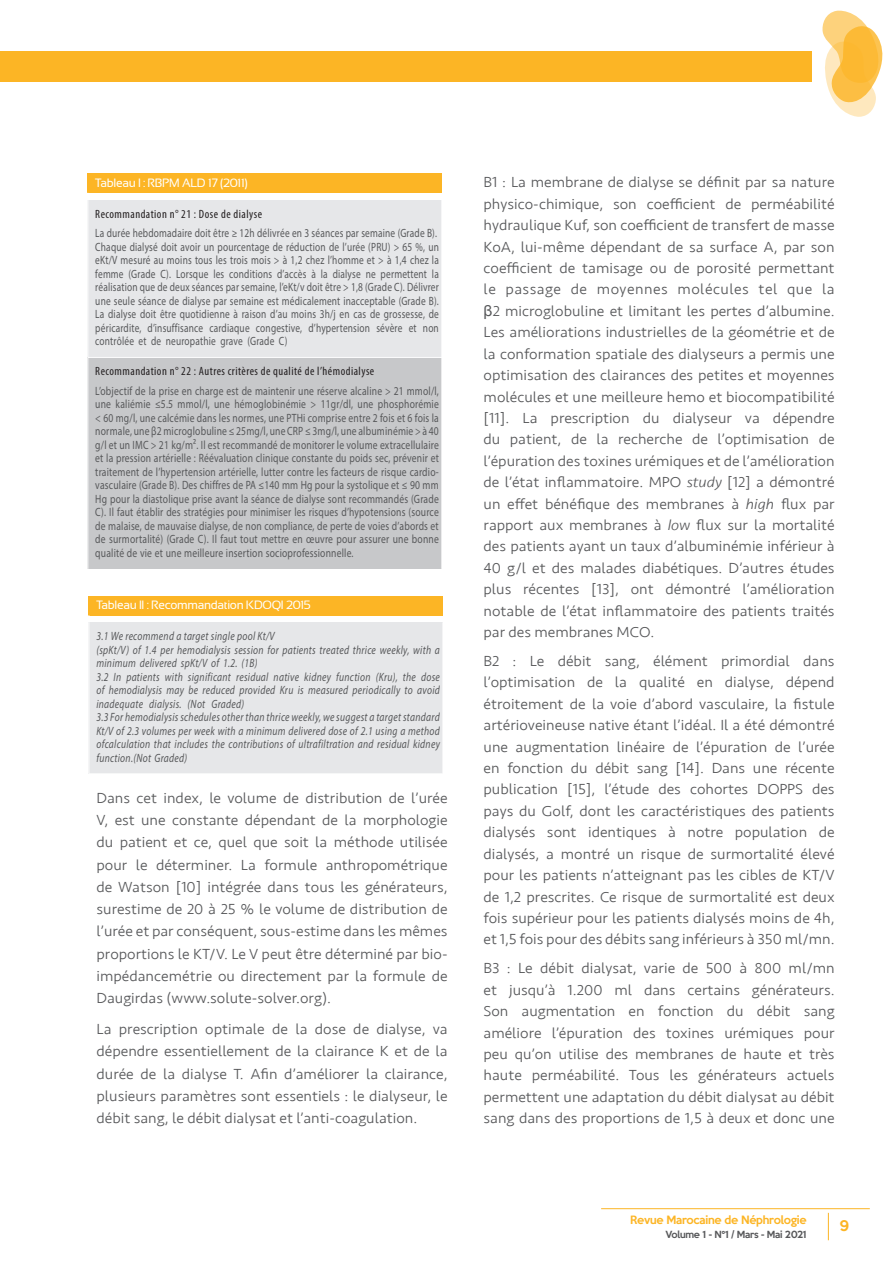
<style>
.page{position:relative;width:893px;height:1263px;background:#fff}
.page>*{position:absolute;margin:0;border:0;box-sizing:border-box;transform-origin:0 0}
.texte{font:300 15px/21.5px "Seravek";color:#57585a;text-align:justify;scale:1.05 1}
.t1{font:500 13.5px "Keep Calm";color:#fcb525}
.t2{font:12px/13.5px "Myriad Pro";letter-spacing:.02em;color:#57585a;text-align:justify;scale:.8 1}
.t3{font:12px/13.5px "Myriad Pro";letter-spacing:.02em;color:#57585a;text-align:justify;scale:.78 1}
.t4{font:italic 12px/13.5px "Myriad Pro";letter-spacing:.03em;color:#57585a;text-align:justify;scale:.8 1}
.t5{font:condensed 12px "Myriad Pro";letter-spacing:.04em;color:#231f20}
.t6{font:12px "Sansation";letter-spacing:-.025em;color:#fff}
.t7{font:500 10.5px "Keep Calm";letter-spacing:-.025em;color:#fcb525}
.t8{font:500 9px "Keep Calm";letter-spacing:-.025em;color:#57585a}
.s1{font-family:"Arial";font-weight:400}
.s2{font-style:italic}
</style>
<div class="page">
<hr style="left:601px;top:1208px;width:269px;height:1px;background:#fcb525">
<svg style="left:828px;top:1213px;width:1px;height:27px"></svg>
<svg style="left:822px;top:10px;width:61px;height:107px"></svg>
<div style="left:0;top:51px;width:812px;height:31px;background:#fcb525"></div>
<div style="left:88px;top:174px;width:354px;height:19px;background:#fcb525"></div>
<div style="left:88px;top:200px;width:354px;height:157px;background:#e6e7e9"></div>
<div style="left:88px;top:357px;width:354px;height:212px;background:#c7c8ca"></div>
<hr style="left:88px;top:200px;width:1px;height:157px;background:#fff">
<hr style="left:88px;top:358px;width:1px;height:211px;background:#fff">
<hr style="left:88px;top:357px;width:354px;height:1px;background:#fff">
<div style="left:89px;top:596px;width:354px;height:19px;background:#fcb525"></div>
<div style="left:89px;top:622px;width:354px;height:152px;background:#e6e7e9"></div>
<hr style="left:89px;top:622px;width:1px;height:152px;background:#fff">
<hr style="left:89px;top:773px;width:354px;height:1px;background:#fff">
<p class="t6" style="left:95px;top:176px;width:154px">Tableau I : RBPM ALD 17 (2011)</p>
<p class="t5" style="left:95px;top:207px;width:168px">Recommandation n° 21 : Dose de dialyse</p>
<p class="t3" style="left:95px;top:226px;width:440px">La durée hebdomadaire doit être ≥ 12h délivrée en 3 séances par semaine (Grade B).</p>
<p class="t3" style="left:95px;top:240px;width:442px">Chaque dialysé doit avoir un pourcentage de réduction de l’urée (PRU) &gt; 65 %, un eKt/V mesuré au moins tous les trois mois &gt; à 1,2 chez l’homme et &gt; à 1,4 chez la femme (Grade C). Lorsque les conditions d’accès à la dialyse ne permettent la réalisation que de deux séances par semaine, l’eKt/v doit être &gt; 1,8 (Grade C). Délivrer une seule séance de dialyse par semaine est médicalement inacceptable (Grade B).</p>
<p class="t3" style="left:95px;top:307px;width:442px">La dialyse doit être quotidienne à raison d’au moins 3h/j en cas de grossesse, de péricardite, d’insuffisance cardiaque congestive, d’hypertension sévère et non contrôlée et de neuropathie grave (Grade C)</p>
<p class="t5" style="left:95px;top:364px;width:280px">Recommandation n° 22 : Autres critères de qualité de l’hémodialyse</p>
<p class="t2" style="left:95px;top:384px;width:431px">L’objectif de la prise en charge est de maintenir une réserve alcaline &gt; 21 mmol/l, une kaliémie ≤5.5 mmol/l, une hémoglobinémie &gt; 11gr/dl, une phosphorémie &lt; 60 mg/l, une calcémie dans les normes, une PTHi comprise entre 2 fois et 6 fois la normale, une β2 microglobuline ≤ 25mg/l, une CRP ≤ 3mg/l, une albuminémie &gt; à 40 g/l et un IMC &gt; 21 kg/m². Il est recommandé de monitorer le volume extracellulaire et la pression artérielle : Réévaluation clinique constante du poids sec, prévenir et traitement de l’hypertension artérielle, lutter contre les facteurs de risque cardio&shy;vasculaire (Grade B). Des chiffres de PA ≤140 mm Hg pour la systolique et ≤ 90 mm Hg pour la diastolique prise avant la séance de dialyse sont recommandés (Grade C). Il faut établir des stratégies pour minimiser les risques d’hypotensions (source de malaise, de mauvaise dialyse, de non compliance, de perte de voies d’abords et de surmortalité) (Grade C). Il faut tout mettre en œuvre pour assurer une bonne qualité de vie et une meilleure insertion socioprofessionnelle.</p>
<p class="t6" style="left:96px;top:598px;width:216px">Tableau II : Recommandation KDOQI 2015</p>
<p class="t4" style="left:96px;top:629px;width:224px">3.1 We recommend a target single pool Kt/V</p>
<p class="t4" style="left:96px;top:643px;width:431px">(spKt/V) of 1.4 per hemodialysis session for patients treated thrice weekly, with a minimum delivered spKt/V of 1.2. (1B)</p>
<p class="t4" style="left:96px;top:670px;width:431px">3.2 In patients with significant residual native kidney function (Kru), the dose of hemodialysis may be reduced provided Kru is measured periodically to avoid inadequate dialysis. (Not Graded)</p>
<p class="t4" style="left:96px;top:710px;width:431px">3.3 For hemodialysis schedules other than thrice weekly, we suggest a target standard Kt/V of 2.3 volumes per week with a minimum delivered dose of 2.1 using a method ofcalculation that includes the contributions of ultrafiltration and residual kidney function.(Not Graded)</p>
<p class="texte" style="left:97px;top:787px;width:336px;line-height:22.2px">Dans cet index, le volume de distribution de l’urée V, est une constante dépendant de la morphologie du patient et ce, quel que soit la méthode utilisée pour le déterminer. La formule anthropométrique de Watson [10] intégrée dans tous les générateurs, surestime de 20 à 25 % le volume de distribution de l’urée et par conséquent, sous-estime dans les mêmes proportions le KT/V. Le V peut être déterminé par bio&shy;impédancemétrie ou directement par la formule de Daugirdas (www.solute-solver.org).</p>
<p class="texte" style="left:97px;top:1018px;width:336px;line-height:22.2px">La prescription optimale de la dose de dialyse, va dépendre essentiellement de la clairance K et de la durée de la dialyse T. Afin d’améliorer la clairance, plusieurs paramètres sont essentiels : le dialyseur, le débit sang, le débit dialysat et l’anti-coagulation.</p>
<p class="texte" style="left:484px;top:172px;width:336px">B1 : La membrane de dialyse se définit par sa nature physico-chimique, son coefficient de perméabilité hydraulique Kuf, son coefficient de transfert de masse KoA, lui-même dépendant de sa surface A, par son coefficient de tamisage ou de porosité permettant le passage de moyennes molécules tel que la <span class="s1">β</span>2 microglobuline et limitant les pertes d’albumine.<br>Les améliorations industrielles de la géométrie et de la conformation spatiale des dialyseurs a permis une optimisation des clairances des petites et moyennes molécules et une meilleure hemo et biocompatibilité [11]. La prescription du dialyseur va dépendre du patient, de la recherche de l’optimisation de l’épuration des toxines urémiques et de l’amélioration de l’état inflammatoire. MPO <span class="s2">study</span> [12] a démontré un effet bénéfique des membranes à <span class="s2">high</span> flux par rapport aux membranes à <span class="s2">low</span> flux sur la mortalité des patients ayant un taux d’albuminémie inférieur à 40 g/l et des malades diabétiques. D’autres études plus récentes [13], ont démontré l’amélioration notable de l’état inflammatoire des patients traités par des membranes MCO.</p>
<p class="texte" style="left:484px;top:650px;width:336px">B2 : Le débit sang, élément primordial dans l’optimisation de la qualité en dialyse, dépend étroitement de la voie d’abord vasculaire, la fistule artérioveineuse native étant l’idéal. Il a été démontré une augmentation linéaire de l’épuration de l’urée en fonction du débit sang [14]. Dans une récente publication [15], l’étude des cohortes DOPPS des pays du Golf, dont les caractéristiques des patients dialysés sont identiques à notre population de dialysés, a montré un risque de surmortalité élevé pour les patients n’atteignant pas les cibles de KT/V de 1,2 prescrites. Ce risque de surmortalité est deux fois supérieur pour les patients dialysés moins de 4h, et 1,5 fois pour des débits sang inférieurs à 350 ml/mn.</p>
<p class="texte" style="left:484px;top:958px;width:336px">B3 : Le débit dialysat, varie de 500 à 800 ml/mn et jusqu’à 1.200 ml dans certains générateurs.<br>Son augmentation en fonction du débit sang améliore l’épuration des toxines urémiques pour peu qu’on utilise des membranes de haute et très haute perméabilité. Tous les générateurs actuels permettent une adaptation du débit dialysat au débit sang dans des proportions de 1,5 à deux et donc une</p>
<p class="t7" style="left:630px;top:1211px;width:178px">Revue Marocaine de Néphrologie</p>
<p class="t8" style="left:665px;top:1226px;width:143px">Volume 1 - N°1 / Mars - Mai 2021</p>
<p class="t1" style="left:839px;top:1214px;width:11px">9</p>
</div>
